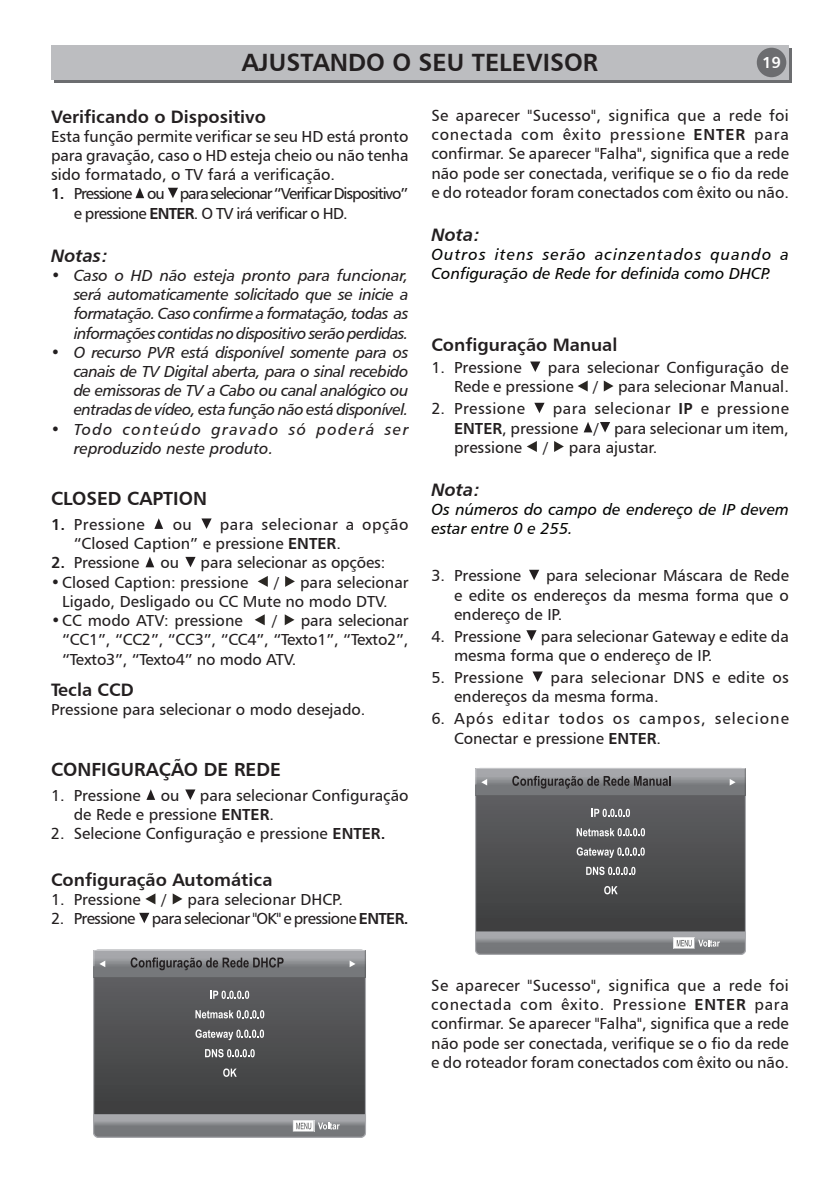
<style>
.page{position:relative;width:840px;height:1191px;background:#fff}
.page>*{position:absolute;margin:0;border:0;box-sizing:border-box;transform-origin:0 0}
.t1{font:25px "Humanist 777 BT Bold B";color:#231f20}
.t2{font:19px "Humanist 777 BT Bold B";color:#231f20}
.t3{font:18px "Humanist 777 BT Bold B";color:#231f20}
.t4{font:18px "Humanist 777 BT Bold Italic B";color:#231f20}
.t5{font:16px/19.2px "Humanist 777 BT Roman B";color:#231f20;text-align:justify}
.t6{font:16px/19.2px "Humanist 777 BT Italic B";letter-spacing:-.035em;color:#231f20;text-align:justify}
.t7{font:16px/19.2px "Humanist 777 BT Italic B";color:#040503}
.t8{font:16px/19.2px "Humanist 777 BT Roman B";letter-spacing:-.065em;color:#231f20}
.t9{font:16px/19.2px "Humanist 777 BT Roman B";letter-spacing:.065em;color:#231f20}
.t10{font:16px/19.2px "Humanist 777 BT Roman B";letter-spacing:.02em;color:#231f20}
.t11{font:16px/19.2px "Humanist 777 BT Italic B";letter-spacing:.085em;color:#231f20}
.t12{font:16px "Humanist 777 BT Roman B";letter-spacing:-.04em;color:#231f20}
.t13{font:16px "Humanist 777 BT Roman B";letter-spacing:.03em;color:#231f20}
.t14{font:16px "Humanist 777 BT Bold B";color:#fff}
.s1{font-family:"Humanist 777 BT Bold B"}
</style>
<div class="page">
<svg style="left:54px;top:48px;width:737px;height:34px;background:#86878a"></svg>
<div style="left:51px;top:45px;width:737px;height:34px;background:#bcbdc0"></div>
<div style="left:756px;top:48px;width:29px;height:29px;background:#6c6d70;border-radius:50%"></div>
<svg style="left:135px;top:187px;width:9px;height:11px"></svg>
<svg style="left:168px;top:188px;width:10px;height:10px"></svg>
<svg style="left:154px;top:518px;width:9px;height:11px"></svg>
<svg style="left:201px;top:518px;width:10px;height:11px"></svg>
<svg style="left:145px;top:557px;width:9px;height:10px"></svg>
<svg style="left:185px;top:557px;width:10px;height:10px"></svg>
<svg style="left:258px;top:576px;width:10px;height:11px"></svg>
<svg style="left:285px;top:576px;width:10px;height:11px"></svg>
<svg style="left:254px;top:614px;width:10px;height:11px"></svg>
<svg style="left:284px;top:614px;width:10px;height:11px"></svg>
<svg style="left:146px;top:789px;width:9px;height:11px"></svg>
<svg style="left:185px;top:789px;width:10px;height:11px"></svg>
<svg style="left:145px;top:893px;width:10px;height:11px"></svg>
<svg style="left:173px;top:893px;width:9px;height:11px"></svg>
<svg style="left:139px;top:912px;width:10px;height:11px"></svg>
<svg style="left:95px;top:977px;width:269px;height:136px;background:#4d4e4f"></svg>
<svg style="left:210px;top:990px;width:39px;height:9px"></svg>
<svg style="left:195px;top:1010px;width:69px;height:8px"></svg>
<svg style="left:195px;top:1029px;width:69px;height:11px"></svg>
<svg style="left:205px;top:1049px;width:49px;height:8px"></svg>
<svg style="left:223px;top:1068px;width:13px;height:8px"></svg>
<svg style="left:94px;top:950px;width:271px;height:27px;background:#848689"></svg>
<svg style="left:93px;top:1113px;width:273px;height:25px;background:#8c8e91"></svg>
<svg style="left:530px;top:361px;width:10px;height:11px"></svg>
<svg style="left:577px;top:381px;width:10px;height:10px"></svg>
<svg style="left:603px;top:380px;width:10px;height:11px"></svg>
<svg style="left:534px;top:403px;width:10px;height:10px"></svg>
<svg style="left:584px;top:422px;width:8px;height:10px"></svg>
<svg style="left:600px;top:422px;width:10px;height:10px"></svg>
<svg style="left:527px;top:441px;width:9px;height:11px"></svg>
<svg style="left:554px;top:441px;width:9px;height:11px"></svg>
<svg style="left:529px;top:570px;width:10px;height:10px"></svg>
<svg style="left:526px;top:630px;width:10px;height:10px"></svg>
<svg style="left:532px;top:671px;width:10px;height:11px"></svg>
<svg style="left:476px;top:796px;width:267px;height:135px;background:#4d4e4f"></svg>
<svg style="left:591px;top:808px;width:38px;height:9px"></svg>
<svg style="left:576px;top:828px;width:68px;height:8px"></svg>
<svg style="left:576px;top:847px;width:68px;height:11px"></svg>
<svg style="left:586px;top:866px;width:49px;height:9px"></svg>
<svg style="left:604px;top:886px;width:13px;height:8px"></svg>
<svg style="left:475px;top:768px;width:270px;height:28px;background:#838488"></svg>
<svg style="left:475px;top:931px;width:271px;height:24px;background:#8f9093"></svg>
<h1 class="t1" style="left:242px;top:47px;width:62px">Ajustando</h1>
<h1 class="t1" style="left:392px;top:47px;width:94px">oseu tele</h1>
<h1 class="t1" style="left:526px;top:47px;width:73px">visor</h1>
<p class="t14" style="left:761px;top:52px;width:20px">19</p>
<p class="t3" style="left:51px;top:105px;width:216px">Verificando o Dispositivo</p>
<p class="t5" style="left:51px;top:126px;width:359px">Esta função permite verificar se seu HD está pronto para gravação, caso o HD esteja cheio ou não tenha sido formatado, o TV fará a verificação.</p>
<p class="t8" style="left:74px;top:184px;width:336px;text-indent:-23px"><span class="s1">1.</span> Pressione ou para selecionar “Verificar Dispositivo” e pressione <span class="s1">ENTER</span>. O TV irá verificar o HD.</p>
<p class="t4" style="left:51px;top:244px;width:59px">Notas:</p>
<p class="t6" style="left:74px;top:265px;width:336px;text-indent:-23px">• Caso o HD não esteja pronto para funcionar, será automaticamente solicitado que se inicie a formatação. Caso confirme a formatação, todas as informações contidas no dispositivo serão perdidas.</p>
<p class="t6" style="left:74px;top:342px;width:336px;text-indent:-23px">• O recurso PVR está disponível somente para os canais de TV Digital aberta, para o sinal recebido de emissoras de TV a Cabo ou canal analógico ou entradas de vídeo, esta função não está disponível.</p>
<p class="t11" style="left:74px;top:419px;width:336px;text-indent:-23px">• Todo conteúdo gravado só poderá ser reproduzido neste produto.</p>
<p class="t2" style="left:51px;top:486px;width:25px">Closed</p>
<p class="t2" style="left:127px;top:486px;width:25px">Caption</p>
<p class="t13" style="left:51px;top:514px;width:95px"><span class="s1">1.</span> Pressione</p>
<p class="t5" style="left:173px;top:514px;width:21px">ou</p>
<p class="t5" style="left:431px;top:105px;width:359px">Se aparecer "Sucesso", significa que a rede foi conectada com êxito pressione <span class="s1">ENTER</span> para confirmar. Se aparecer "Falha", significa que a rede não pode ser conectada, verifique se o fio da rede e do roteador foram conectados com êxito ou não.</p>
<p class="t4" style="left:431px;top:223px;width:51px">Nota:</p>
<p class="t7" style="left:431px;top:245px;width:359px">Outros itens serão acinzentados quando a<br>Configuração de Rede for definida como DHCP.</p>
<p class="t3" style="left:431px;top:333px;width:187px">Configuração Manual</p>
<p class="t5" style="left:431px;top:357px;width:92px">1. Pressione</p>
<p class="t5" style="left:454px;top:357px;width:336px;text-indent:94px">para selecionar Configuração de<br>Rede e pressione</p>
<p class="t5" style="left:593px;top:377px;width:197px">/ para selecionar Manual.</p>
<p class="t5" style="left:454px;top:399px;width:336px;text-indent:99px">para selecionar <span class="s1">IP</span> e pressione <span class="s1">ENTER</span>, pressione / para selecionar um item, pressione</p>
<p class="t13" style="left:431px;top:399px;width:95px">2. Pressione</p>
<p class="t5" style="left:543px;top:437px;width:6px">/</p>
<p class="t5" style="left:568px;top:437px;width:90px">para ajustar.</p>
<p class="t4" style="left:431px;top:478px;width:51px">Nota:</p>
<p class="t7" style="left:431px;top:500px;width:359px">Os números do campo de endereço de IP devem estar entre 0 e 255.</p>
<p class="t5" style="left:431px;top:566px;width:91px">3. Pressione</p>
<p class="t5" style="left:74px;top:514px;width:336px;text-indent:146px">para selecionar a opção “Closed Caption” e pressione <span class="s1">ENTER</span>.</p>
<p class="t5" style="left:51px;top:553px;width:90px"><span class="s1">2.</span> Pressione</p>
<p class="t5" style="left:160px;top:553px;width:20px">ou</p>
<p class="t5" style="left:200px;top:553px;width:186px">para selecionar as opções:</p>
<p class="t5" style="left:51px;top:572px;width:199px">•Closed Caption: pressione</p>
<p class="t5" style="left:274px;top:572px;width:6px">/</p>
<p class="t5" style="left:454px;top:566px;width:336px;text-indent:92px">para selecionar Máscara de Rede e edite os endereços da mesma forma que o endereço de IP.</p>
<p class="t5" style="left:454px;top:626px;width:336px;text-indent:-23px">4. Pressione para selecionar Gateway e edite da mesma forma que o endereço de IP.</p>
<p class="t10" style="left:431px;top:667px;width:94px">5. Pressione</p>
<p class="t5" style="left:62px;top:572px;width:347px;text-indent:237px">para selecionar<br>Ligado, Desligado ou CC Mute no modo DTV.</p>
<p class="t5" style="left:51px;top:610px;width:193px">•CC modo ATV: pressione</p>
<p class="t5" style="left:272px;top:610px;width:6px">/</p>
<p class="t5" style="left:62px;top:610px;width:347px;text-indent:238px">para selecionar “CC1”, “CC2”, “CC3”, “CC4”, “Texto1”, “Texto2”, “Texto3”, “Texto4” no modo ATV.</p>
<p class="t3" style="left:51px;top:678px;width:84px">Tecla CCD</p>
<p class="t5" style="left:51px;top:699px;width:316px">Pressione para selecionar o modo desejado.</p>
<p class="t10" style="left:454px;top:667px;width:336px;text-indent:96px">para selecionar DNS e edite os endereços da mesma forma.</p>
<p class="t9" style="left:454px;top:709px;width:336px;text-indent:-23px">6. Após editar todos os campos, selecione<br>Conectar e pressione <span class="s1">ENTER</span>.</p>
<p class="t2" style="left:51px;top:757px;width:24px">Confi</p>
<p class="t2" style="left:107px;top:757px;width:140px">guração de Rede</p>
<p class="t5" style="left:51px;top:785px;width:91px">1. Pressione</p>
<p class="t5" style="left:161px;top:785px;width:20px">ou</p>
<p class="t5" style="left:74px;top:785px;width:336px;text-indent:126px">para selecionar Configuração de Rede e pressione <span class="s1">ENTER</span>.</p>
<p class="t5" style="left:51px;top:824px;width:336px">2. Selecione Configuração e pressione <span class="s1">ENTER.</span></p>
<p class="t3" style="left:51px;top:868px;width:223px">Configuração Automática</p>
<p class="t5" style="left:51px;top:889px;width:91px">1. Pressione</p>
<p class="t5" style="left:162px;top:889px;width:6px">/</p>
<p class="t5" style="left:187px;top:889px;width:157px">para selecionar DHCP.</p>
<p class="t12" style="left:51px;top:909px;width:359px">2. Pressione para selecionar "OK" e pressione <span class="s1">ENTER.</span></p>
<p class="t5" style="left:431px;top:975px;width:359px">Se aparecer "Sucesso", significa que a rede foi conectada com êxito. Pressione <span class="s1">ENTER</span> para confirmar. Se aparecer "Falha", significa que a rede não pode ser conectada, verifique se o fio da rede e do roteador foram conectados com êxito ou não.</p>
</div>
